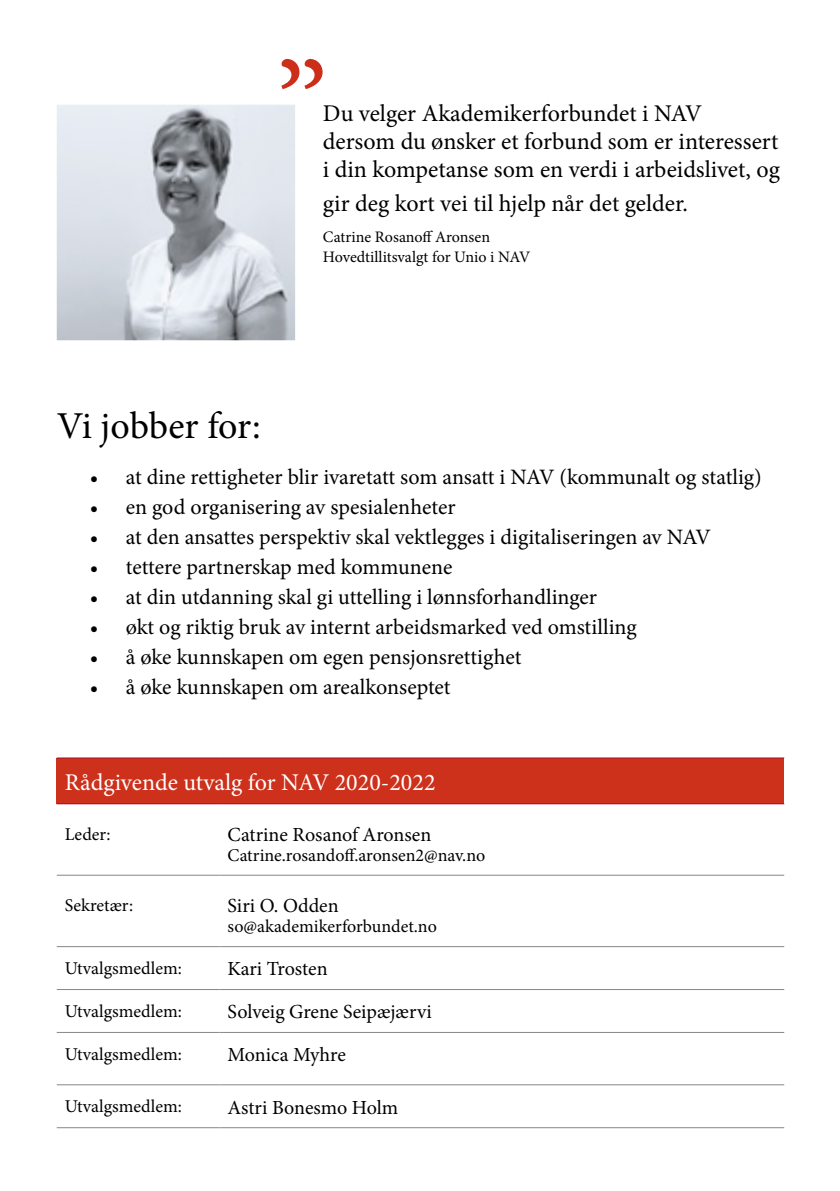
<style>
.page{position:relative;width:840px;height:1191px;background:#fff}
.page>*{position:absolute;margin:0;border:0;box-sizing:border-box;transform-origin:0 0}
.t1{font:129.6px "Minion Pro";color:#cc2e1a}
.t2{font:38px "Minion Pro";letter-spacing:-.005em;color:#000}
.t3{font:24px/28px "Minion Pro";color:#000}
.t4{font:24px "Minion Pro";color:#fff}
.t5{font:22px "Minion Pro";color:#000}
.t6{font:20px "Minion Pro";color:#000}
.t7{font:18px "Minion Pro";color:#000}
.t8{font:16px/20px "Minion Pro";color:#000}
</style>
<div class="page">
<img style="left:57px;top:105px;width:238px;height:235px">
<div style="left:57px;top:758px;width:726px;height:46px;background:#cd301b"></div>
<hr style="left:57px;top:874px;width:162px;height:1px;background:#878787">
<hr style="left:219px;top:874px;width:564px;height:1px;background:#878787">
<hr style="left:57px;top:946px;width:162px;height:1px;background:#878787">
<hr style="left:219px;top:946px;width:564px;height:1px;background:#878787">
<hr style="left:57px;top:989px;width:162px;height:1px;background:#878787">
<hr style="left:219px;top:989px;width:564px;height:1px;background:#878787">
<hr style="left:57px;top:1032px;width:162px;height:1px;background:#878787">
<hr style="left:219px;top:1032px;width:564px;height:1px;background:#878787">
<hr style="left:57px;top:1084px;width:162px;height:1px;background:#878787">
<hr style="left:219px;top:1084px;width:564px;height:1px;background:#878787">
<hr style="left:57px;top:1127px;width:162px;height:1px;background:#878787">
<hr style="left:219px;top:1127px;width:564px;height:1px;background:#878787">
<hr style="left:57px;top:757px;width:162px;height:1px;background:#aa0f22">
<hr style="left:219px;top:757px;width:564px;height:1px;background:#aa0f22">
<hr style="left:57px;top:803px;width:162px;height:1px;background:#aa0f22">
<hr style="left:219px;top:803px;width:564px;height:1px;background:#aa0f22">
<h1 class="t1" style="left:276px;top:23px;width:53px">”</h1>
<p class="t3" style="left:323px;top:100px;width:458px">Du velger Akademikerforbundet i NAV dersom du ønsker et forbund som er interessert i din kompetanse som en verdi i arbeidslivet, og</p>
<p class="t3" style="left:323px;top:189px;width:366px">gir deg kort vei til hjelp når det gelder.</p>
<p class="t8" style="left:323px;top:227px;width:209px">Catrine Rosanoff Aronsen<br>Hovedtillitsvalgt for Unio i NAV</p>
<h2 class="t2" style="left:57px;top:400px;width:205px">Vi jobber for:</h2>
<p class="t5" style="left:90px;top:462px;width:673px">• at dine rettigheter blir ivaretatt som ansatt i NAV (kommunalt og statlig)</p>
<p class="t5" style="left:90px;top:492px;width:367px">• en god organisering av spesialenheter</p>
<p class="t5" style="left:90px;top:522px;width:622px">• at den ansattes perspektiv skal vektlegges i digitaliseringen av NAV</p>
<p class="t5" style="left:90px;top:552px;width:364px">• tettere partnerskap med kommunene</p>
<p class="t5" style="left:90px;top:582px;width:508px">• at din utdanning skal gi uttelling i lønnsforhandlinger</p>
<p class="t5" style="left:90px;top:612px;width:548px">• økt og riktig bruk av internt arbeidsmarked ved omstilling</p>
<p class="t5" style="left:90px;top:642px;width:433px">• å øke kunnskapen om egen pensjonsrettighet</p>
<p class="t5" style="left:90px;top:672px;width:362px">• å øke kunnskapen om arealkonseptet</p>
<p class="t4" style="left:65px;top:766px;width:372px">Rådgivende utvalg for NAV 2020-2022</p>
<p class="t7" style="left:65px;top:821px;width:47px">Leder:</p>
<p class="t6" style="left:227px;top:821px;width:205px">Catrine Rosanof Aronsen</p>
<p class="t7" style="left:227px;top:843px;width:259px">Catrine.rosandoff.aronsen2@nav.no</p>
<p class="t7" style="left:65px;top:893px;width:70px">Sekretær:</p>
<p class="t6" style="left:227px;top:892px;width:113px">Siri O. Odden</p>
<p class="t7" style="left:227px;top:914px;width:211px">so@akademikerforbundet.no</p>
<p class="t7" style="left:65px;top:956px;width:119px">Utvalgsmedlem:</p>
<p class="t6" style="left:227px;top:955px;width:101px">Kari Trosten</p>
<p class="t7" style="left:65px;top:999px;width:119px">Utvalgsmedlem:</p>
<p class="t6" style="left:227px;top:998px;width:205px">Solveig Grene Seipæjærvi</p>
<p class="t7" style="left:65px;top:1042px;width:119px">Utvalgsmedlem:</p>
<p class="t6" style="left:227px;top:1041px;width:120px">Monica Myhre</p>
<p class="t7" style="left:65px;top:1094px;width:119px">Utvalgsmedlem:</p>
<p class="t6" style="left:227px;top:1093px;width:172px">Astri Bonesmo Holm</p>
</div>
